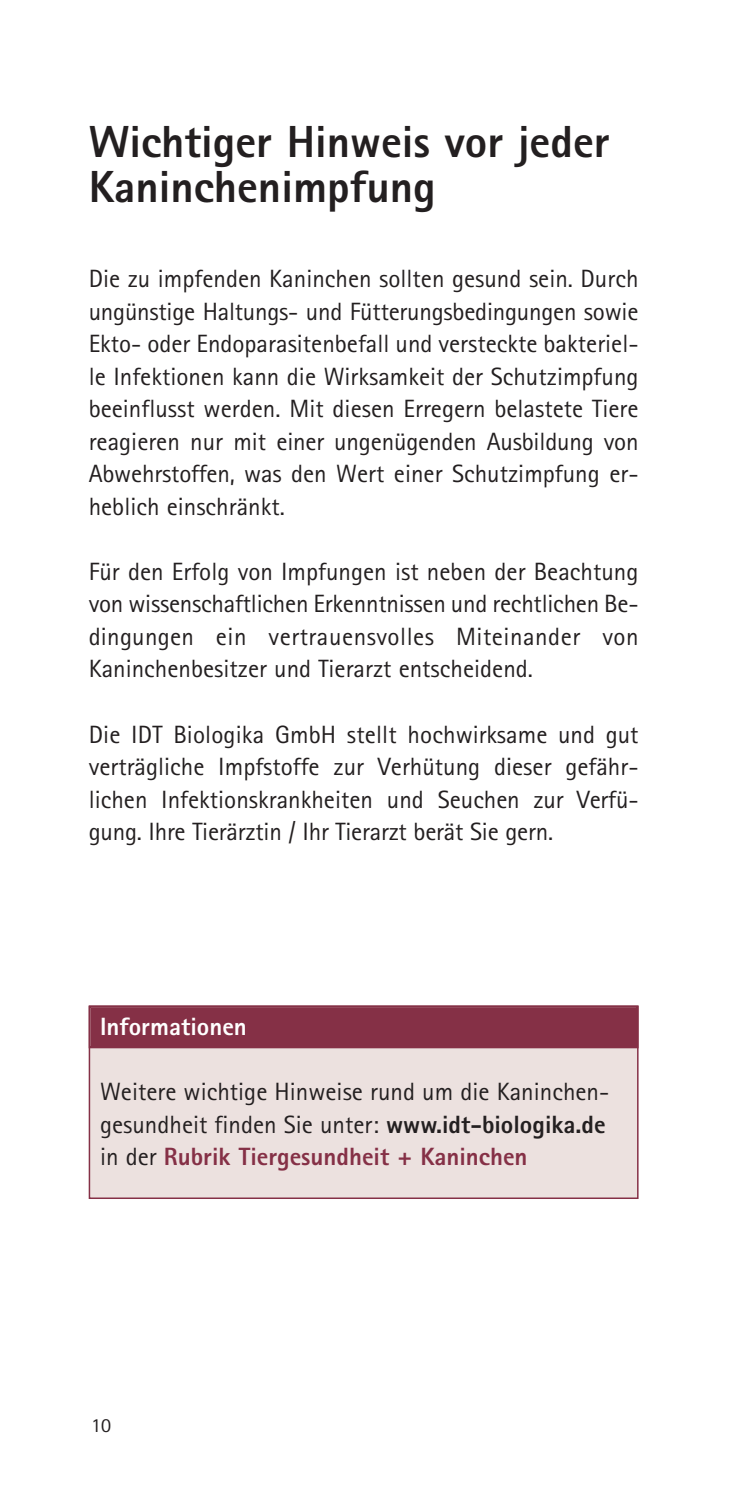
<style>
.page{position:relative;width:745px;height:1489px;background:#fff}
.page>*{position:absolute;margin:0;border:0;box-sizing:border-box;transform-origin:0 0}
.t1{font:800 45px/45px "AT Rotis Sans Serif";color:#231f20}
.t2{font:25px/32.5px "AT Rotis Sans Serif";color:#231f20;text-align:justify}
.t3{font:800 25px "AT Rotis Sans Serif";color:#fff}
.t4{font:20px "AT Rotis Sans Serif";color:#231f20}
.s1{font-weight:800}
.s2{font-weight:800;color:#853046}
</style>
<div class="page">
<div style="left:90px;top:1006px;width:546px;height:191px;background:#ece1df"></div>
<div style="left:91px;top:1007px;width:545px;height:39px;background:#853046"></div>
<div style="left:89px;top:1005px;width:549px;height:43px;border:2px solid #853046"></div>
<h1 class="t1" style="left:89px;top:124px;width:522px">Wichtiger Hinweis vor jeder<br>Kaninchenimpfung</h1>
<p class="t2" style="left:89px;top:265px;width:551px">Die zu impfenden Kaninchen sollten gesund sein. Durch ungünstige Haltungs- und Fütterungsbedingungen sowie Ekto- oder Endoparasitenbefall und versteckte bakteriel&shy;le Infektionen kann die Wirksamkeit der Schutzimpfung beeinflusst werden. Mit diesen Erregern belastete Tiere reagieren nur mit einer ungenügenden Ausbildung von Abwehrstoffen, was den Wert einer Schutzimpfung er - heb lich einschränkt.</p>
<p class="t2" style="left:89px;top:557px;width:551px">Für den Erfolg von Impfungen ist neben der Beachtung von wissenschaftlichen Erkenntnissen und rechtlichen Be - dingungen ein vertrauensvolles Miteinander von Kaninchenbesitzer und Tierarzt entscheidend.</p>
<p class="t2" style="left:89px;top:720px;width:551px">Die IDT Biologika GmbH stellt hochwirk same und gut verträgliche Impfstoffe zur Verhütung dieser gefähr&shy;lichen Infektions krank heiten und Seuchen zur Verfü - gung. Ihre Tierärztin / Ihr Tierarzt berät Sie gern.</p>
<p class="t3" style="left:100px;top:1017px;width:148px">Informationen</p>
<p class="t2" style="left:100px;top:1077px;width:510px;text-align:left">Weitere wichtige Hinweise rund um die Kaninchen&shy;gesundheit finden Sie unter: <span class="s1">www.idt-biologika.de </span>in der <span class="s2">Rubrik Tiergesundheit + Kaninchen</span></p>
<p class="t4" style="left:91px;top:1418px;width:21px">10</p>
</div>
